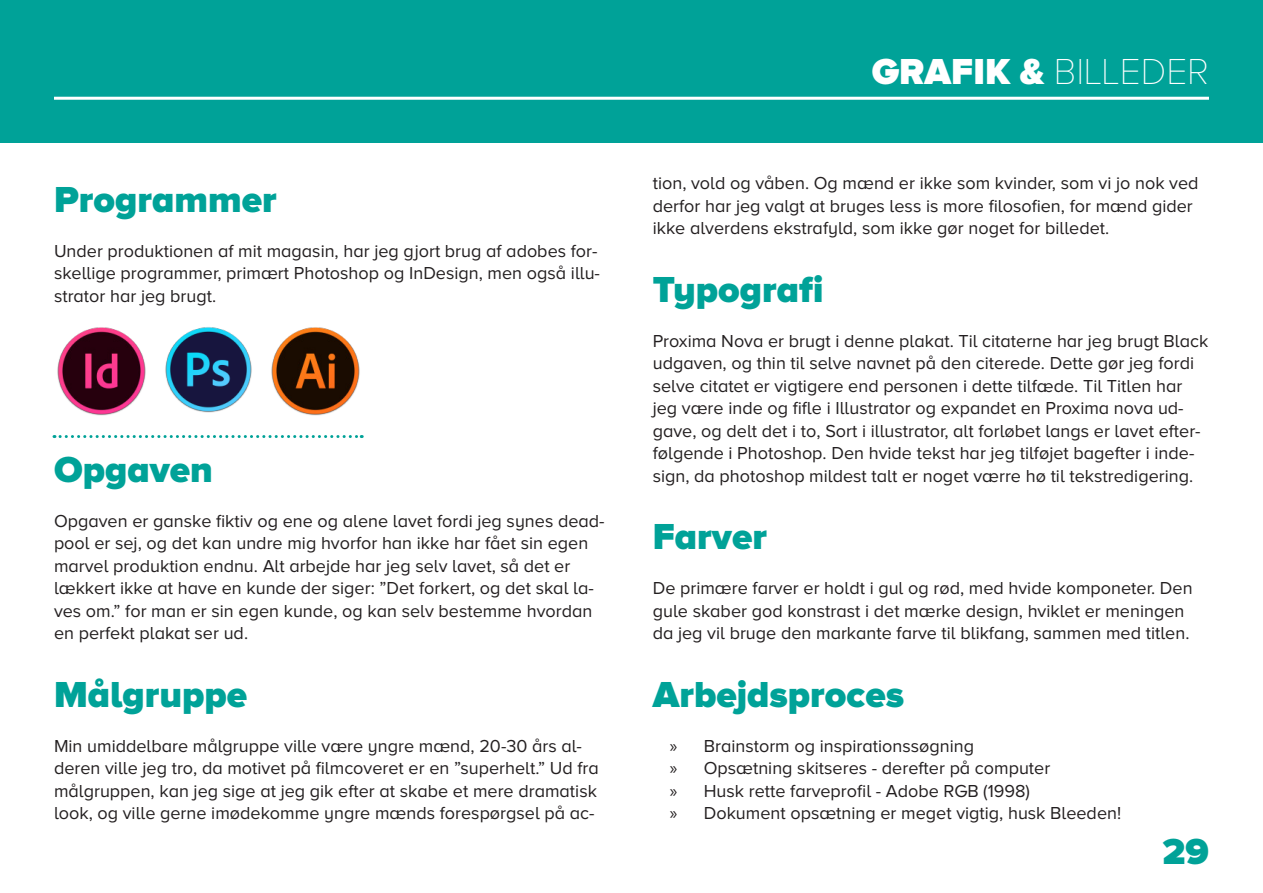
<style>
.page{position:relative;width:1263px;height:893px;background:#fff}
.page>*{position:absolute;margin:0;border:0;box-sizing:border-box;transform-origin:0 0}
.Overskrift{font:900 37.5px "Proxima Nova A";color:#00a298}
.t1{font:100 37.5px "Proxima Nova A";color:#fff}
.t2{font:900 37.5px "Proxima Nova A";color:#fff}
.Brød{font:900 37.5px "Proxima Nova A";color:#00a298}
.ALL_CAPS_25pt{font:900 37.5px "Proxima Nova A";color:#00a298}
.Brød-2{font:18px/22.5px "Proxima Nova A";color:#231f20}
.s1{font-weight:900}
.s2{font-weight:100}
.s3{font-family:"Myriad Pro"}
</style>
<div class="page">
<div style="left:0;top:0;width:1263px;height:142px;background:#00a298"></div>
<hr style="left:0;top:0;width:1px;height:144px;background:#00a298">
<hr style="left:54px;top:97px;width:1155px;height:3px;background:#fff">
<img style="left:57px;top:327px;width:89px;height:89px">
<img style="left:165px;top:327px;width:87px;height:86px">
<svg style="left:54px;top:435px;width:308px;height:3px"></svg>
<img style="left:271px;top:327px;width:89px;height:89px">
<p class="Overskrift" style="left:54px;top:177px;width:224px">Programmer</p>
<p class="Brød-2" style="left:54px;top:239px;width:547px">Under produktionen af mit magasin, har jeg gjort brug af adobes for&shy;skellige programmer, primært Photoshop og InDesign, men også illu&shy;strator har jeg brugt.</p>
<p class="Overskrift" style="left:54px;top:447px;width:160px">Opgaven</p>
<p class="Brød-2" style="left:54px;top:509px;width:552px">Opgaven er ganske fiktiv og ene og alene lavet fordi jeg synes dead&shy;pool er sej, og det kan undre mig hvorfor han ikke har fået sin egen marvel produktion endnu. Alt arbejde har jeg selv lavet, så det er lækkert ikke at have en kunde der siger: ”Det forkert, og det skal la&shy;ves om.” for man er sin egen kunde, og kan selv bestemme hvordan en perfekt plakat ser ud.</p>
<p class="Overskrift" style="left:54px;top:672px;width:195px">Målgruppe</p>
<p class="Brød-2" style="left:54px;top:734px;width:546px">Min umiddelbare målgruppe ville være yngre mænd, 20-30 års al&shy;deren ville jeg tro, da motivet på filmcoveret er en ”superhelt.” Ud fra målgruppen, kan jeg sige at jeg gik efter at skabe et mere dramatisk look, og ville gerne imødekomme yngre mænds forespørgsel på ac-</p>
<h1 class="t1" style="left:872px;top:51px;width:338px"><span class="s1">GRAFIK &amp;</span> BILLEDER</h1>
<h1 class="t2" style="left:910px;top:49px;width:301px">GRAFISK <span class="s2">DESIGN</span></h1>
<p class="Brød-2" style="left:653px;top:172px;width:547px">tion, vold og våben. Og mænd er ikke som kvinder, som vi jo nok ved derfor har jeg valgt at bruges less is more filosofien, for mænd gider ikke alverdens ekstrafyld, som ikke gør noget for billedet.</p>
<p class="Brød" style="left:653px;top:267px;width:172px">Typografi</p>
<p class="Brød-2" style="left:653px;top:329px;width:557px">Proxima Nova er brugt i denne plakat. Til citaterne har jeg brugt Black udgaven, og thin til selve navnet på den citerede. Dette gør jeg fordi selve citatet er vigtigere end personen i dette tilfæde. Til Titlen har jeg være inde og fifle i Illustrator og expandet en Proxima nova ud&shy;gave, og delt det i to, Sort i illustrator, alt forløbet langs er lavet efter&shy;følgende i Photoshop. Den hvide tekst har jeg tilføjet bagefter i inde&shy;sign, da photoshop mildest talt er noget værre hø til tekstredigering.</p>
<p class="Overskrift" style="left:653px;top:515px;width:116px">Farver</p>
<p class="Brød-2" style="left:653px;top:577px;width:541px">De primære farver er holdt i gul og rød, med hvide komponeter. Den gule skaber god konstrast i det mærke design, hviklet er meningen da jeg vil bruge den markante farve til blikfang, sammen med titlen.</p>
<p class="Overskrift" style="left:653px;top:672px;width:253px">Arbejdsproces</p>
<p class="Brød-2" style="left:670px;top:734px;width:306px"><span class="s3">»</span> Brainstorm og inspirationssøgning</p>
<p class="Brød-2" style="left:670px;top:757px;width:382px"><span class="s3">»</span> Opsætning skitseres - derefter på computer</p>
<p class="Brød-2" style="left:670px;top:779px;width:362px"><span class="s3">»</span> Husk rette farveprofil - Adobe RGB (1998)</p>
<p class="Brød-2" style="left:670px;top:802px;width:453px"><span class="s3">»</span> Dokument opsætning er meget vigtig, husk Bleeden!</p>
<p class="ALL_CAPS_25pt" style="left:1162px;top:830px;width:48px">29</p>
</div>
